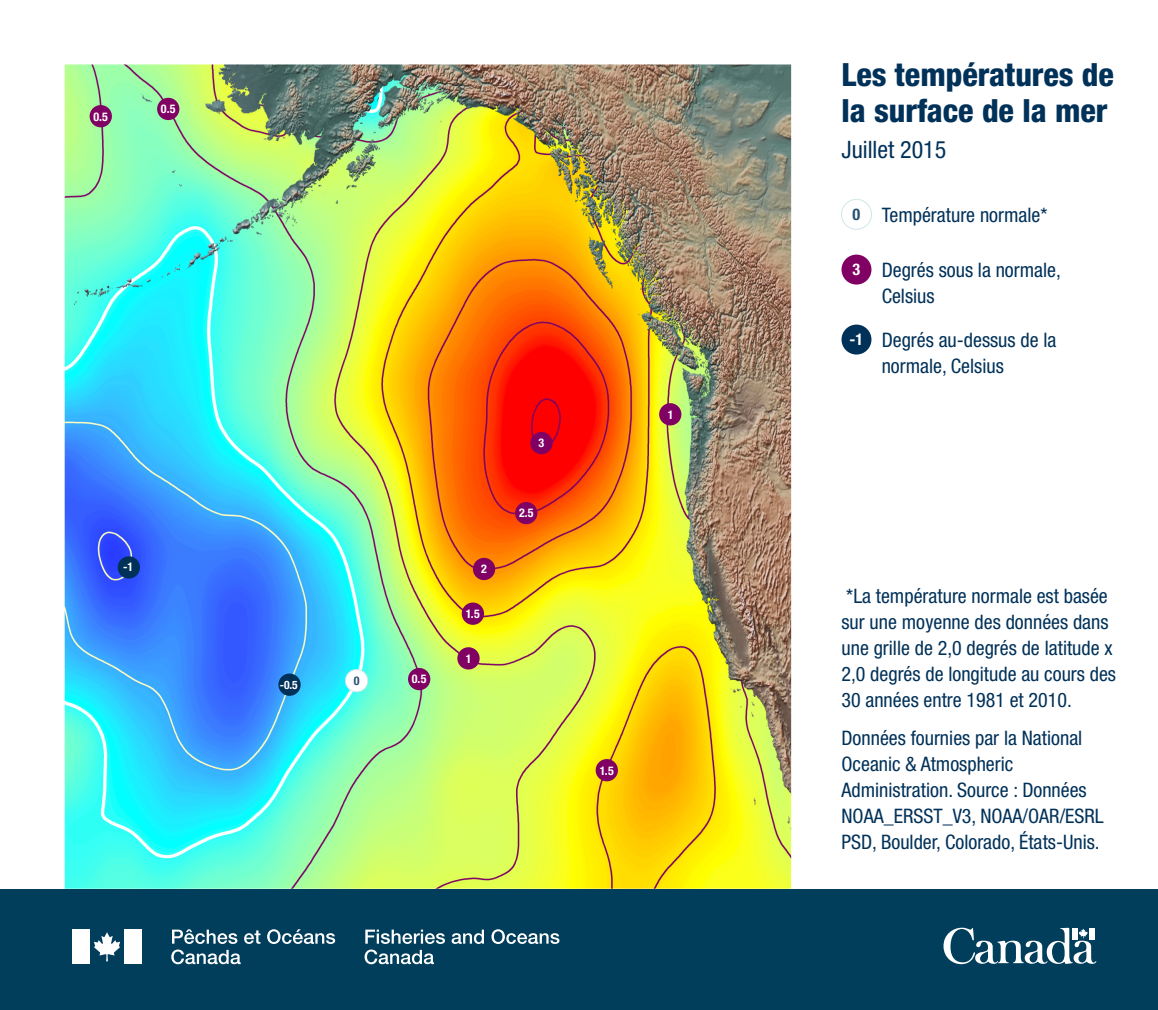
<style>
.page{position:relative;width:1158px;height:1010px;background:#fff}
.page>*{position:absolute;margin:0;border:0;box-sizing:border-box;transform-origin:0 0}
.t1{font:800 condensed 32px/36px "Helvetica Neue LT Std";color:#003159}
.t2{font:condensed 24px "Helvetica Neue LT Std";color:#003159}
.t3{font:condensed 20px/26px "Helvetica Neue LT Std";color:#003159}
.t4{font:700 condensed 12px "Helvetica Neue LT Std";color:#fff}
.t5{font:700 condensed 12px "Helvetica Neue LT Std";color:#275173}
.t6{font:700 condensed 11.6px "Helvetica Neue LT Std";color:#fff}
.s1{font-weight:700;font-size:16.2px;color:#275173}
.s2{font-weight:700;font-size:16.2px;color:#fff}
</style>
<div class="page">
<div style="left:841px;top:255px;width:30px;height:29px;background:#800064;border-radius:50%"></div>
<div style="left:841px;top:324px;width:30px;height:30px;background:#003159;border-radius:50%"></div>
<div style="left:841px;top:199px;width:31px;height:31px;border:1px solid #cfe7e9;border-radius:50%"></div>
<img style="left:64px;top:64px;width:728px;height:825px">
<div style="left:0;top:889px;width:1158px;height:121px;background:#003e5b"></div>
<svg style="left:94px;top:932px;width:26px;height:29px"></svg>
<div style="left:72px;top:929px;width:18px;height:35px;background:#fff"></div>
<div style="left:124px;top:929px;width:18px;height:35px;background:#fff"></div>
<svg style="left:267px;top:929px;width:68px;height:15px"></svg>
<svg style="left:171px;top:929px;width:89px;height:35px"></svg>
<svg style="left:452px;top:929px;width:32px;height:15px"></svg>
<svg style="left:491px;top:929px;width:68px;height:15px"></svg>
<svg style="left:365px;top:929px;width:80px;height:35px"></svg>
<svg style="left:943px;top:927px;width:153px;height:37px"></svg>
<p class="t4" style="left:93px;top:109px;width:16px">0.5</p>
<p class="t4" style="left:161px;top:102px;width:16px">0.5</p>
<p class="t4" style="left:123px;top:560px;width:12px">-1</p>
<p class="t6" style="left:280px;top:677px;width:19px">-0.5</p>
<p class="t5" style="left:354px;top:673px;width:7px">0</p>
<p class="t4" style="left:412px;top:672px;width:16px">0.5</p>
<p class="t4" style="left:481px;top:562px;width:7px">2</p>
<p class="t4" style="left:466px;top:606px;width:16px">1.5</p>
<p class="t4" style="left:466px;top:651px;width:7px">1</p>
<p class="t4" style="left:538px;top:436px;width:7px">3</p>
<p class="t4" style="left:519px;top:506px;width:16px">2.5</p>
<p class="t4" style="left:668px;top:407px;width:7px">1</p>
<p class="t4" style="left:600px;top:763px;width:16px">1.5</p>
<h1 class="t1" style="left:841px;top:56px;width:274px">Les températures de la surface de la mer</h1>
<p class="t2" style="left:841px;top:135px;width:106px">Juillet 2015</p>
<p class="t3" style="left:852px;top:202px;width:196px"><span class="s1">0</span> Température normale*</p>
<p class="t3" style="left:882px;top:257px;width:181px;text-indent:-29px"><span class="s2">3</span> Degrés sous la normale,<br>Celsius</p>
<p class="t3" style="left:882px;top:327px;width:176px;text-indent:-32px"><span class="s2">-1</span> Degrés au-dessus de la normale, Celsius</p>
<p class="t3" style="left:841px;top:582px;width:276px">*La température normale est basée sur une moyenne des données dans une grille de 2,0 degrés de latitude x 2,0 degrés de longitude au cours des 30 années entre 1981 et 2010.</p>
<p class="t3" style="left:841px;top:724px;width:264px">Données fournies par la National<br>Oceanic &amp; Atmospheric<br>Administration. Source : Données<br>NOAA_ERSST_V3, NOAA/OAR/ESRL<br>PSD, Boulder, Colorado, États-Unis.</p>
</div>
